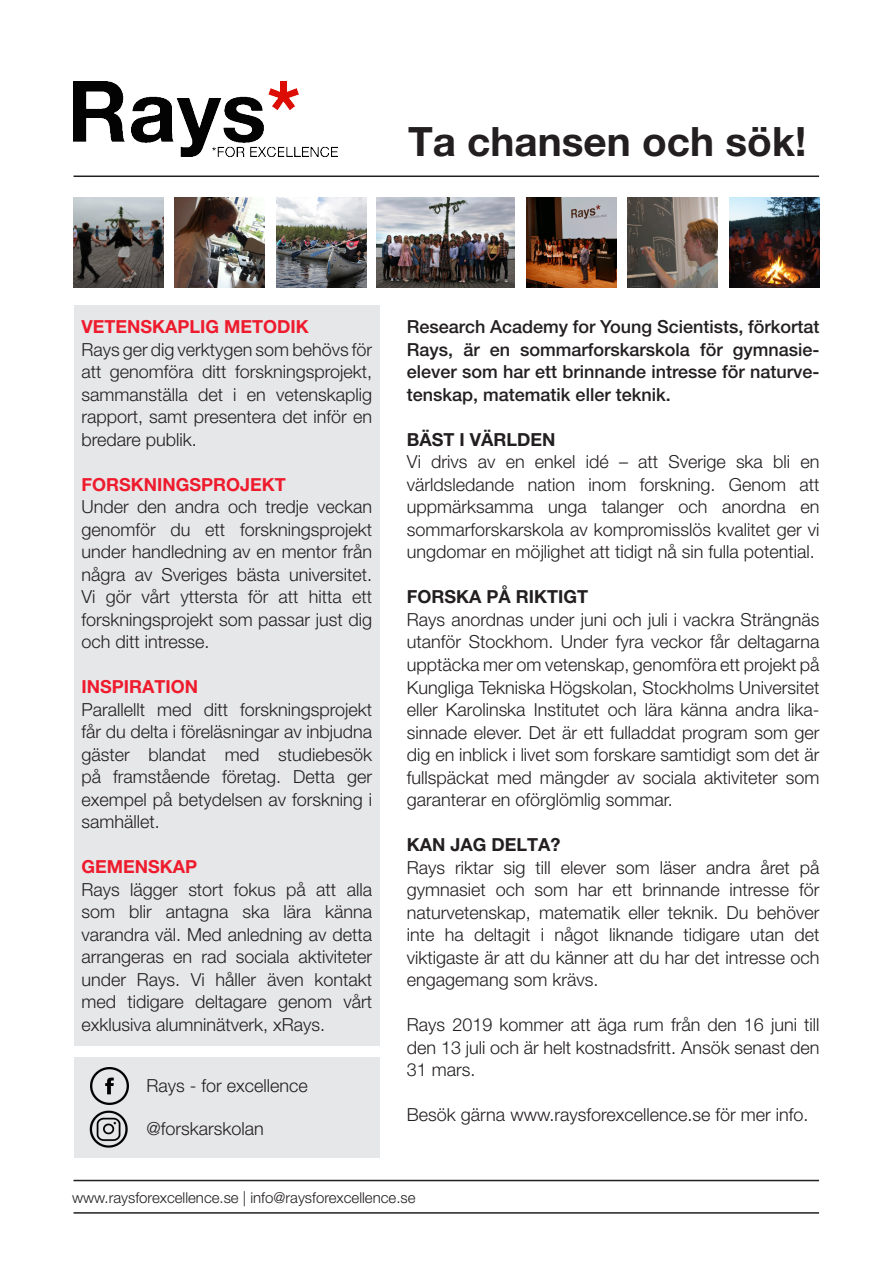
<style>
.page{position:relative;width:893px;height:1263px;background:#fff}
.page>*{position:absolute;margin:0;border:0;box-sizing:border-box;transform-origin:0 0}
.t1{font:700 40.5px "Helvetica Neue LT Pro";color:#231f20}
.t2{font:300 18px/22.5px "Helvetica Neue LT Pro";color:#231f20;text-align:justify}
.t3{font:500 18px/22.5px "Helvetica Neue LT Pro";color:#231f20;text-align:justify}
.t4{font:700 18px "Helvetica Neue LT Pro";color:#ee1b2d}
.t5{font:700 18px "Helvetica Neue LT Pro";color:#231f20}
.t6{font:300 15px "Helvetica Neue LT Pro";color:#231f20}
</style>
<div class="page">
<div style="left:74px;top:1058px;width:306px;height:100px;background:#e6e7e9"></div>
<hr style="left:74px;top:176px;width:745px;height:1px;background:#231f20">
<hr style="left:74px;top:1180px;width:745px;height:1px;background:#231f20">
<hr style="left:74px;top:1212px;width:745px;height:2px;background:#231f20">
<div style="left:74px;top:305px;width:306px;height:741px;background:#e6e7e9"></div>
<img style="left:74px;top:81px;width:264px;height:76px">
<img style="left:377px;top:198px;width:138px;height:90px">
<img style="left:276px;top:198px;width:90px;height:90px">
<img style="left:628px;top:198px;width:90px;height:90px">
<img style="left:729px;top:198px;width:90px;height:90px">
<img style="left:73px;top:198px;width:90px;height:90px">
<img style="left:174px;top:198px;width:90px;height:89px">
<img style="left:526px;top:198px;width:90px;height:90px">
<img style="left:91px;top:1067px;width:37px;height:37px">
<img style="left:90px;top:1110px;width:37px;height:38px">
<p class="t1" style="left:408px;top:116px;width:400px">Ta chansen och sök!</p>
<p class="t4" style="left:81px;top:316px;width:229px">VETENSKAPLIG METODIK</p>
<p class="t2" style="left:81px;top:338px;width:292px">Rays ger dig verktygen som behövs för att genomföra ditt forskningsprojekt, sammanställa det i en vetenskaplig rapport, samt presentera det inför en bredare publik.</p>
<p class="t4" style="left:81px;top:473px;width:206px">FORSKNINGSPROJEKT</p>
<p class="t2" style="left:81px;top:495px;width:292px">Under den andra och tredje veckan genomför du ett forskningsprojekt under handledning av en mentor från några av Sveriges bästa universitet.<br>Vi gör vårt yttersta för att hitta ett forskningsprojekt som passar just dig och ditt intresse.</p>
<p class="t4" style="left:81px;top:676px;width:118px">INSPIRATION</p>
<p class="t2" style="left:81px;top:698px;width:292px">Parallellt med ditt forskningsprojekt får du delta i föreläsningar av inbjudna gäster blandat med studiebesök på framstående företag. Detta ger exempel på betydelsen av forskning i samhället.</p>
<p class="t4" style="left:81px;top:856px;width:117px">GEMENSKAP</p>
<p class="t2" style="left:81px;top:878px;width:292px">Rays lägger stort fokus på att alla som blir antagna ska lära känna varandra väl. Med anledning av detta arrangeras en rad sociala aktiviteter under Rays. Vi håller även kontakt med tidigare deltagare genom vårt exklusiva alumninätverk, xRays.</p>
<p class="t2" style="left:147px;top:1074px;width:163px">Rays - for excellence</p>
<p class="t2" style="left:147px;top:1117px;width:119px">@forskarskolan</p>
<p class="t3" style="left:407px;top:316px;width:414px">Research Academy for Young Scientists, förkortat Rays, är en sommarforskarskola för gymnasie&shy;elever som har ett brinnande intresse för naturve&shy;tenskap, matematik eller teknik.</p>
<p class="t5" style="left:407px;top:428px;width:150px">BÄST I VÄRLDEN</p>
<p class="t2" style="left:407px;top:450px;width:414px">Vi drivs av en enkel idé – att Sverige ska bli en världsledande nation inom forskning. Genom att uppmärksamma unga talanger och anordna en sommarforskarskola av kompromisslös kvalitet ger vi ungdomar en möjlighet att tidigt nå sin fulla potential.</p>
<p class="t5" style="left:407px;top:586px;width:183px">FORSKA PÅ RIKTIGT</p>
<p class="t2" style="left:407px;top:608px;width:414px">Rays anordnas under juni och juli i vackra Strängnäs utanför Stockhom. Under fyra veckor får deltagarna upptäcka mer om vetenskap, genomföra ett projekt på Kungliga Tekniska Högskolan, Stockholms Universitet eller Karolinska Institutet och lära känna andra lika&shy;sinnade elever. Det är ett fulladdat program som ger dig en inblick i livet som forskare samtidigt som det är fullspäckat med mängder av sociala aktiviteter som garanterar en oförglömlig sommar.</p>
<p class="t5" style="left:407px;top:833px;width:155px">KAN JAG DELTA?</p>
<p class="t2" style="left:407px;top:855px;width:414px">Rays riktar sig till elever som läser andra året på gymnasiet och som har ett brinnande intresse för naturvetenskap, matematik eller teknik. Du behöver inte ha deltagit i något liknande tidigare utan det viktigaste är att du känner att du har det intresse och engagemang som krävs.</p>
<p class="t2" style="left:407px;top:1013px;width:414px">Rays 2019 kommer att äga rum från den 16 juni till den 13 juli och är helt kostnadsfritt. Ansök senast den 31 mars.</p>
<p class="t2" style="left:407px;top:1103px;width:403px">Besök gärna www.raysforexcellence.se för mer info.</p>
<p class="t6" style="left:72px;top:1188px;width:345px">www.raysforexcellence.se | info@raysforexcellence.se</p>
</div>
